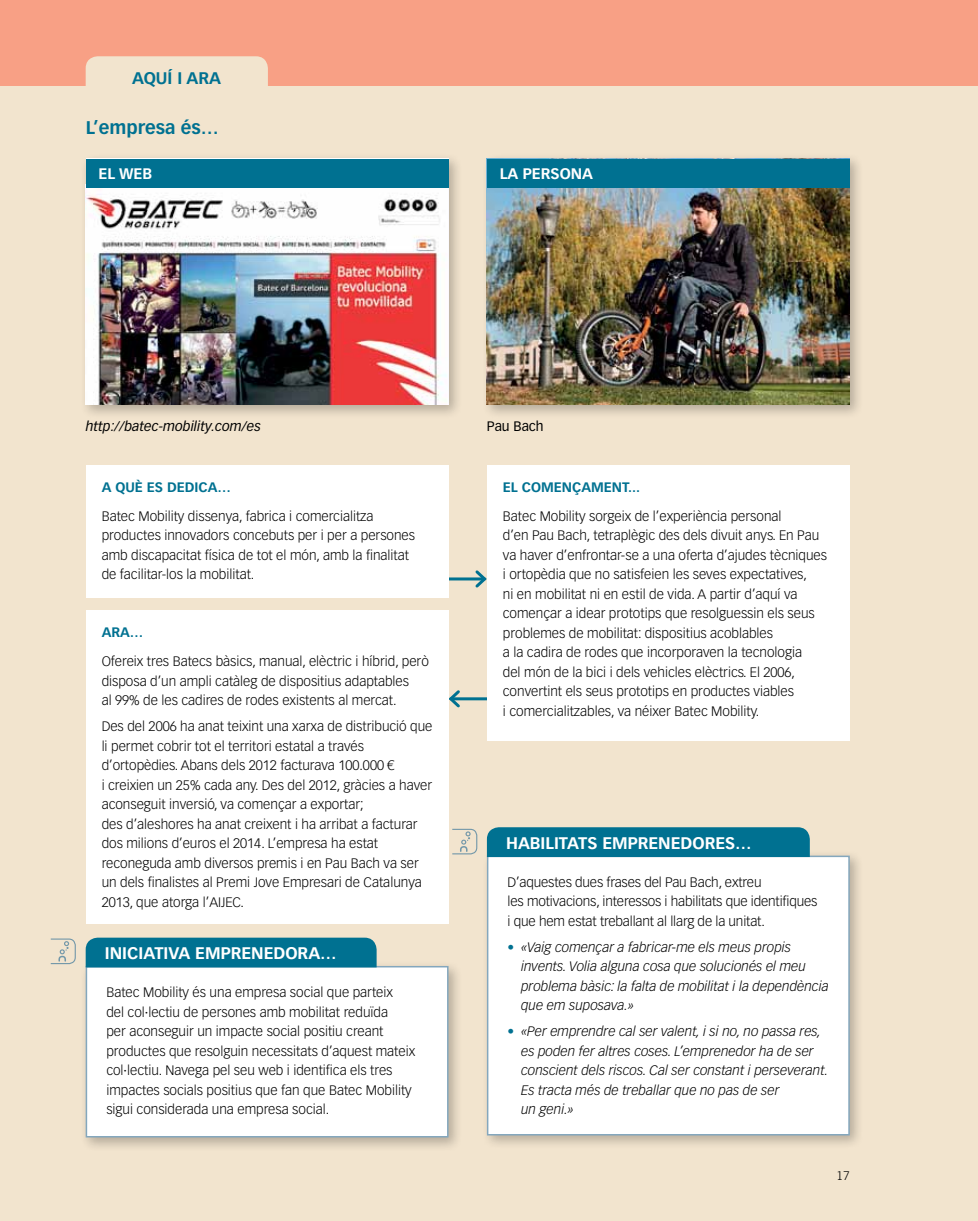
<style>
.page{position:relative;width:978px;height:1221px;background:#fff}
.page>*{position:absolute;margin:0;border:0;box-sizing:border-box;transform-origin:0 0}
.t1{font:700 18px "Vectora LT Std";color:#007191}
.t2{font:700 16.5px "Vectora LT Std";color:#fff}
.t3{font:700 16.5px "Vectora LT Std";color:#007191}
.t4{font:700 15px "Vectora LT Std";color:#fff}
.t5{font:300 13.5px/19.5px "Vectora LT Std";color:#000}
.t6{font:italic 300 13.5px/19.5px "Vectora LT Std";color:#000}
.t7{font:700 13.5px "Vectora LT Std";color:#007191}
.t8{font:italic 13.5px "Vectora LT Std";color:#000}
.t9{font:13.5px "Vectora LT Std";color:#000}
.t10{font:300 12px "Trade Gothic LT Std";color:#000}
.s1{font-style:normal;color:#007191}
</style>
<div class="page">
<div style="left:0;top:85px;width:978px;height:1135px;background:#f2e4ce"></div>
<div style="left:0;top:0;width:978px;height:85px;background:#f8a085"></div>
<div style="left:80px;top:153px;width:383px;height:266px;background:#000;opacity:.25"></div>
<img style="left:86px;top:187px;width:363px;height:218px">
<div style="left:481px;top:153px;width:384px;height:266px;background:#000;opacity:.25"></div>
<img style="left:487px;top:187px;width:363px;height:218px">
<div style="left:86px;top:159px;width:363px;height:28px;background:#007191"></div>
<div style="left:487px;top:159px;width:363px;height:28px;background:#007191"></div>
<hr style="left:448px;top:577px;width:37px;height:3px;background:#007191">
<svg style="left:473px;top:570px;width:14px;height:18px"></svg>
<hr style="left:451px;top:697px;width:36px;height:3px;background:#007191">
<svg style="left:449px;top:690px;width:14px;height:18px"></svg>
<div style="left:86px;top:465px;width:363px;height:132px;background:#fff"></div>
<div style="left:487px;top:465px;width:363px;height:275px;background:#fff"></div>
<div style="left:86px;top:610px;width:363px;height:313px;background:#fff"></div>
<div style="left:481px;top:850px;width:383px;height:299px;background:#000;opacity:.25"></div>
<div style="left:488px;top:856px;width:361px;height:278px;background:#fff"></div>
<div style="left:487px;top:855px;width:363px;height:280px;border:2px solid #84a7bd"></div>
<div style="left:80px;top:960px;width:383px;height:192px;background:#000;opacity:.25"></div>
<div style="left:86px;top:966px;width:362px;height:170px;background:#fff"></div>
<div style="left:86px;top:965px;width:363px;height:172px;border:2px solid #84a7bd"></div>
<div style="left:86px;top:56px;width:182px;height:29px;background:#f2e4ce"></div>
<div style="left:86px;top:937px;width:291px;height:30px;background:#007191"></div>
<svg style="left:50px;top:938px;width:26px;height:26px"></svg>
<div style="left:487px;top:827px;width:323px;height:30px;background:#007191"></div>
<svg style="left:452px;top:828px;width:26px;height:27px"></svg>
<p class="t3" style="left:132px;top:69px;width:91px">AQUÍ I ARA</p>
<h1 class="t1" style="left:86px;top:117px;width:135px">L’EMPRESA ÉS…</h1>
<p class="t4" style="left:98px;top:164px;width:55px">EL WEB</p>
<p class="t4" style="left:500px;top:164px;width:95px">LA PERSONA</p>
<p class="t8" style="left:86px;top:419px;width:177px">http://batec-mobility.com/es</p>
<p class="t9" style="left:487px;top:418px;width:58px">Pau Bach</p>
<p class="t7" style="left:102px;top:478px;width:131px">A QUÈ ES DEDICA…</p>
<p class="t5" style="left:102px;top:506px;width:315px">Batec Mobility dissenya, fabrica i comercialitza productes innovadors concebuts per i per a persones amb discapacitat física de tot el món, amb la finalitat de facilitar-los la mobilitat.</p>
<p class="t7" style="left:102px;top:624px;width:43px">ARA…</p>
<p class="t5" style="left:102px;top:652px;width:329px">Ofereix tres Batecs bàsics, manual, elèctric i híbrid, però disposa d’un ampli catàleg de dispositius adaptables<br>al 99% de les cadires de rodes existents al mercat.</p>
<p class="t5" style="left:102px;top:716px;width:332px">Des del 2006 ha anat teixint una xarxa de distribució que li permet cobrir tot el territori estatal a través d’ortopèdies. Abans dels 2012 facturava 100.000 €<br>i creixien un 25% cada any. Des del 2012, gràcies a haver aconseguit inversió, va començar a exportar;<br>des d’aleshores ha anat creixent i ha arribat a facturar dos milions d’euros el 2014. L’empresa ha estat reconeguda amb diversos premis i en Pau Bach va ser un dels finalistes al Premi Jove Empresari de Catalunya 2013, que atorga l’AIJEC.</p>
<p class="t2" style="left:105px;top:943px;width:233px">INICIATIVA EMPRENEDORA…</p>
<p class="t5" style="left:106px;top:982px;width:310px">Batec Mobility és una empresa social que parteix<br>del col·lectiu de persones amb mobilitat reduïda<br>per aconseguir un impacte social positiu creant productes que resolguin necessitats d’aquest mateix col·lectiu. Navega pel seu web i identifica els tres impactes socials positius que fan que Batec Mobility sigui considerada una empresa social.</p>
<p class="t7" style="left:503px;top:478px;width:30px">EL COMEN</p>
<p class="t7" style="left:572px;top:478px;width:20px">ÇAMENT</p>
<p class="t7" style="left:628px;top:478px;width:13px">...</p>
<p class="t5" style="left:503px;top:506px;width:326px">Batec Mobility sorgeix de l’experiència personal<br>d’en Pau Bach, tetraplègic des dels divuit anys. En Pau va haver d’enfrontar-se a una oferta d’ajudes tècniques i ortopèdia que no satisfeien les seves expectatives,<br>ni en mobilitat ni en estil de vida. A partir d’aquí va començar a idear prototips que resolguessin els seus problemes de mobilitat: dispositius acoblables<br>a la cadira de rodes que incorporaven la tecnologia<br>del món de la bici i dels vehicles elèctrics. El 2006, convertint els seus prototips en productes viables<br>i comercialitzables, va néixer Batec Mobility.</p>
<p class="t2" style="left:506px;top:832px;width:247px">HABILITATS EMPRENEDORES…</p>
<p class="t5" style="left:508px;top:872px;width:311px">D’aquestes dues frases del Pau Bach, extreu<br>les motivacions, interessos i habilitats que identifiques i que hem estat treballant al llarg de la unitat.</p>
<p class="t6" style="left:521px;top:937px;width:309px;text-indent:-14px"><span class="s1">•</span> «Vaig començar a fabricar-me els meus propis invents. Volia alguna cosa que solucionés el meu problema bàsic: la falta de mobilitat i la dependència que em suposava.»</p>
<p class="t6" style="left:521px;top:1021px;width:309px;text-indent:-14px"><span class="s1">•</span> «Per emprendre cal ser valent, i si no, no passa res, es poden fer altres coses. L’emprenedor ha de ser conscient dels riscos. Cal ser constant i perseverant.<br>Es tracta més de treballar que no pas de ser<br>un geni.»</p>
<p class="t10" style="left:836px;top:1168px;width:15px">17</p>
</div>
